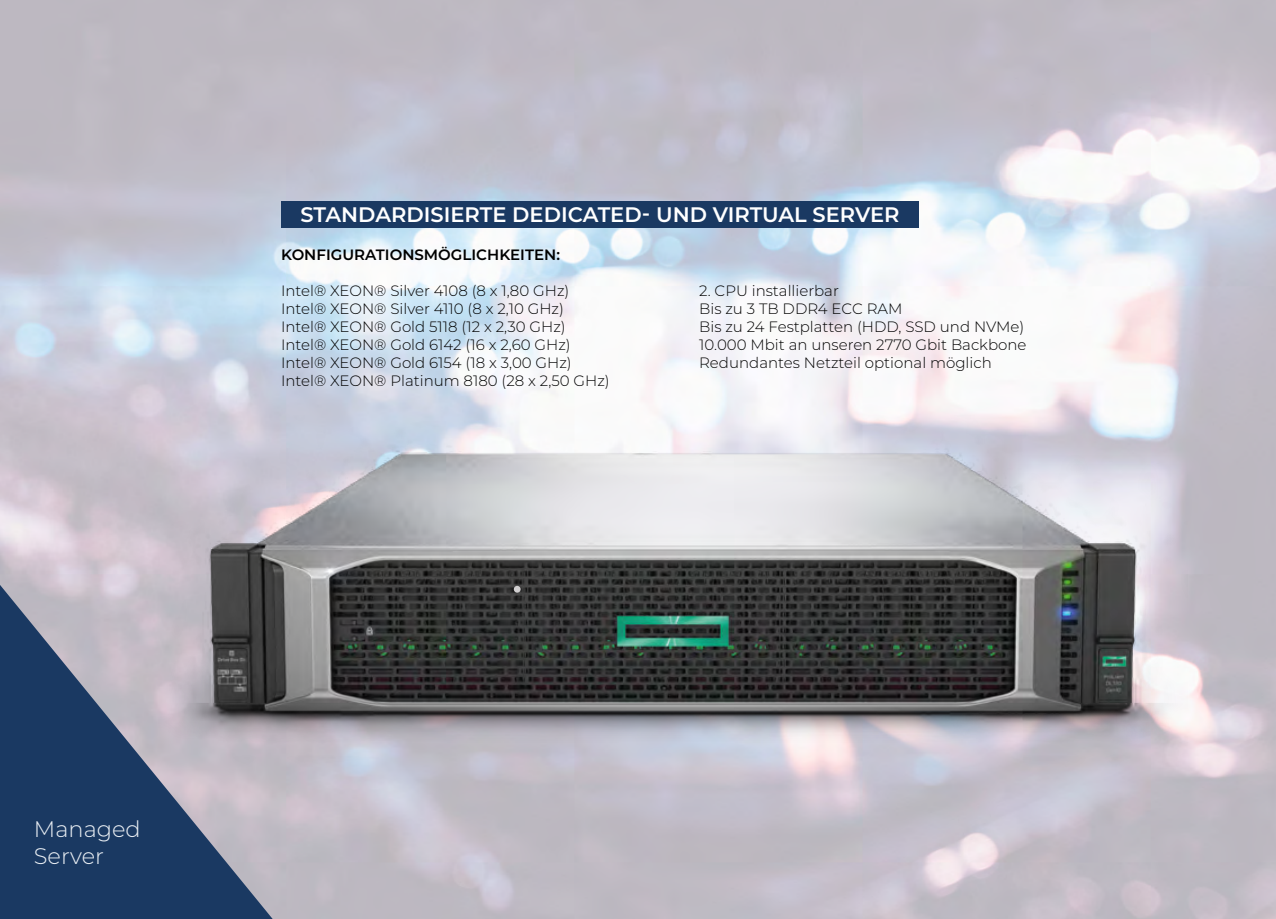
<style>
.page{position:relative;width:1276px;height:919px;background:#fff}
.page>*{position:absolute;margin:0;border:0;box-sizing:border-box;transform-origin:0 0}
.t1{font:300 22.5px/27px "Montserrat";color:#eaeff4}
.t2{font:600 21px "Montserrat";color:#fff}
.t3{font:300 15px/18px "Montserrat";color:#000}
.t4{font:600 15px "Montserrat";color:#000}
</style>
<div class="page">
<img style="left:0;top:0;width:1276px;height:918px">
<img style="left:158px;top:415px;width:1029px;height:351px">
<svg style="left:0;top:585px;width:273px;height:333px;background:#626f87"></svg>
<div style="left:281px;top:202px;width:638px;height:26px;background:#1a3962"></div>
<div style="left:514px;top:585px;width:6px;height:7px;background:#d1cfd0;border-radius:50%"></div>
<h2 class="t2" style="left:301px;top:200px;width:600px">STANDARDISIERTE DEDICATED- UND VIRTUAL SERVER</h2>
<p class="t4" style="left:281px;top:244px;width:280px">KONFIGURATIONSMÖGLICHKEITEN:</p>
<p class="t3" style="left:281px;top:281px;width:330px">Intel® XEON® Silver 4108 (8 x 1,80 GHz)<br>Intel® XEON® Silver 4110 (8 x 2,10 GHz)<br>Intel® XEON® Gold 5118 (12 x 2,30 GHz)<br>Intel® XEON® Gold 6142 (16 x 2,60 GHz)<br>Intel® XEON® Gold 6154 (18 x 3,00 GHz)<br>Intel® XEON® Platinum 8180 (28 x 2,50 GHz)</p>
<p class="t3" style="left:699px;top:281px;width:329px">2. CPU installierbar<br>Bis zu 3 TB DDR4 ECC RAM<br>Bis zu 24 Festplatten (HDD, SSD und NVMe)<br>10.000 Mbit an unseren 2770 Gbit Backbone<br>Redundantes Netzteil optional möglich</p>
<h1 class="t1" style="left:34px;top:814px;width:108px">Managed<br>Server</h1>
</div>
